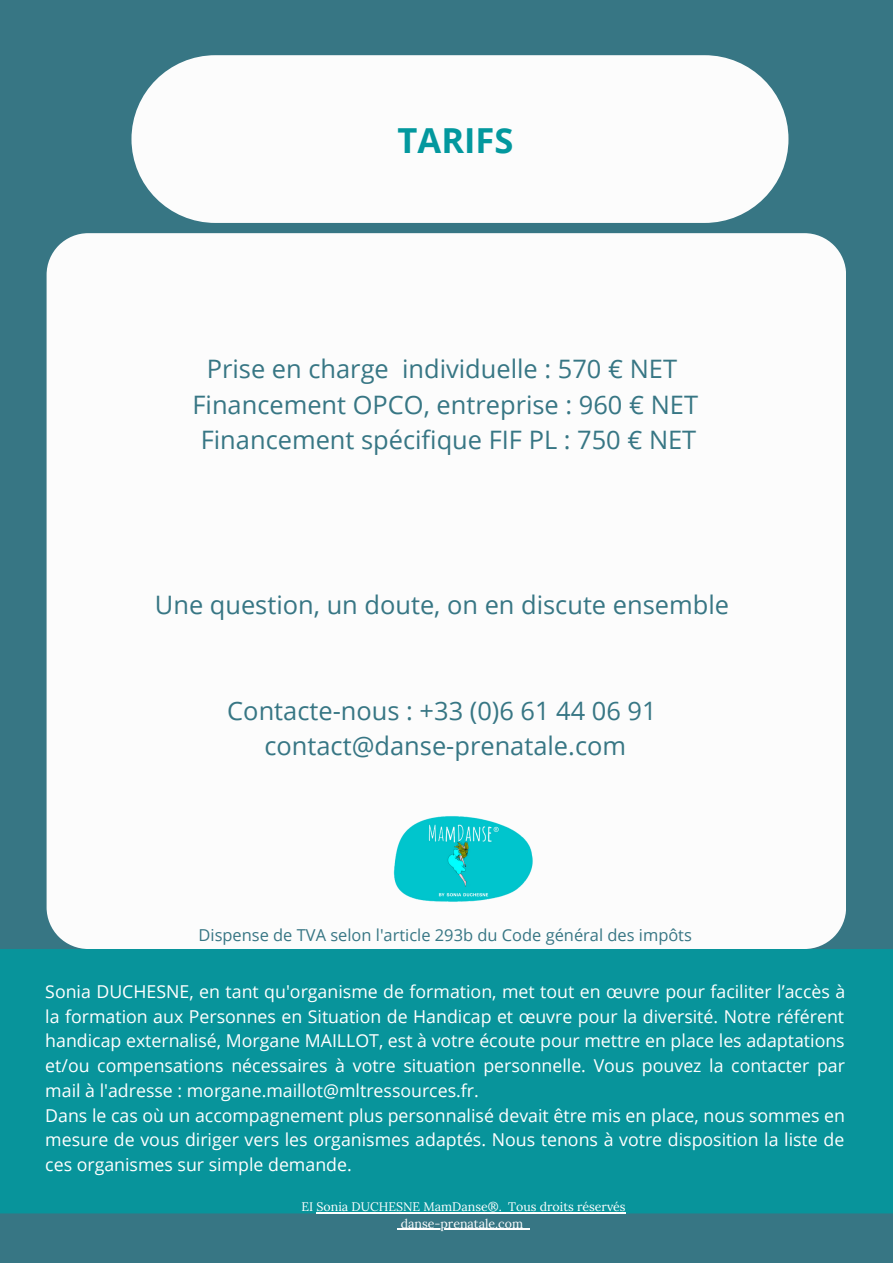
<style>
.page{position:relative;width:893px;height:1264px;background:#fff}
.page>*{position:absolute;margin:0;border:0;box-sizing:border-box;transform-origin:0 0}
.t1{font:700 34.5px "Open Sans";color:#03989e}
.t2{font:25.35px "Open Sans";color:#377684}
.t3{font:17.7px/24.8px "Open Sans";color:#fff;text-align:justify}
.t4{font:16.35px "Open Sans";color:#377684}
.t5{font:12.45px "Lora";color:#fff}
</style>
<div class="page">
<div style="left:0;top:0;width:892px;height:1262px;background:#377684"></div>
<div style="left:47px;top:233px;width:798px;height:715px;background:#fcfcfc"></div>
<div style="left:0;top:949px;width:892px;height:264px;background:#08949b"></div>
<div style="left:131px;top:55px;width:657px;height:168px;background:#fcfcfc;border-radius:84px"></div>
<img style="left:394px;top:812px;width:139px;height:93px">
<hr style="left:316px;top:1211px;width:185px;height:2px;background:#fff">
<svg style="left:501px;top:1211px;width:7px;height:2px"></svg>
<hr style="left:508px;top:1211px;width:117px;height:2px;background:#fff">
<hr style="left:401px;top:1228px;width:122px;height:1px;background:#fff">
<p class="t1" style="left:397px;top:116px;width:117px">TARIFS</p>
<p class="t2" style="left:207px;top:351px;width:471px">Prise en charge individuelle : 570 € NET</p>
<p class="t2" style="left:192px;top:386px;width:507px">Financement OPCO, entreprise : 960 € NET</p>
<p class="t2" style="left:201px;top:422px;width:497px">Financement spécifique FIF PL : 750 € NET</p>
<p class="t2" style="left:155px;top:586px;width:575px">Une question, un doute, on en discute ensemble</p>
<p class="t2" style="left:227px;top:692px;width:431px">Contacte-nous : +33 (0)6 61 44 06 91</p>
<p class="t2" style="left:264px;top:728px;width:363px">contact@danse-prenatale.com</p>
<p class="t4" style="left:198px;top:923px;width:495px">Dispense de TVA selon l'article 293b du Code général des impôts</p>
<p class="t3" style="left:45px;top:978px;width:801px">Sonia DUCHESNE, en tant qu'organisme de formation, met tout en œuvre pour faciliter l’accès à la formation aux Personnes en Situation de Handicap et œuvre pour la diversité. Notre référent handicap externalisé, Morgane MAILLOT, est à votre écoute pour mettre en place les adaptations et/ou compensations nécessaires à votre situation personnelle. Vous pouvez la contacter par mail à l'adresse : morgane.maillot@mltressources.fr.</p>
<p class="t3" style="left:45px;top:1102px;width:801px">Dans le cas où un accompagnement plus personnalisé devait être mis en place, nous sommes en mesure de vous diriger vers les organismes adaptés. Nous tenons à votre disposition la liste de ces organismes sur simple demande.</p>
<p class="t5" style="left:301px;top:1198px;width:326px">EI Sonia DUCHESNE MamDanse®. Tous droits réservés</p>
<p class="t5" style="left:401px;top:1214px;width:124px">danse-prenatale.com</p>
</div>
